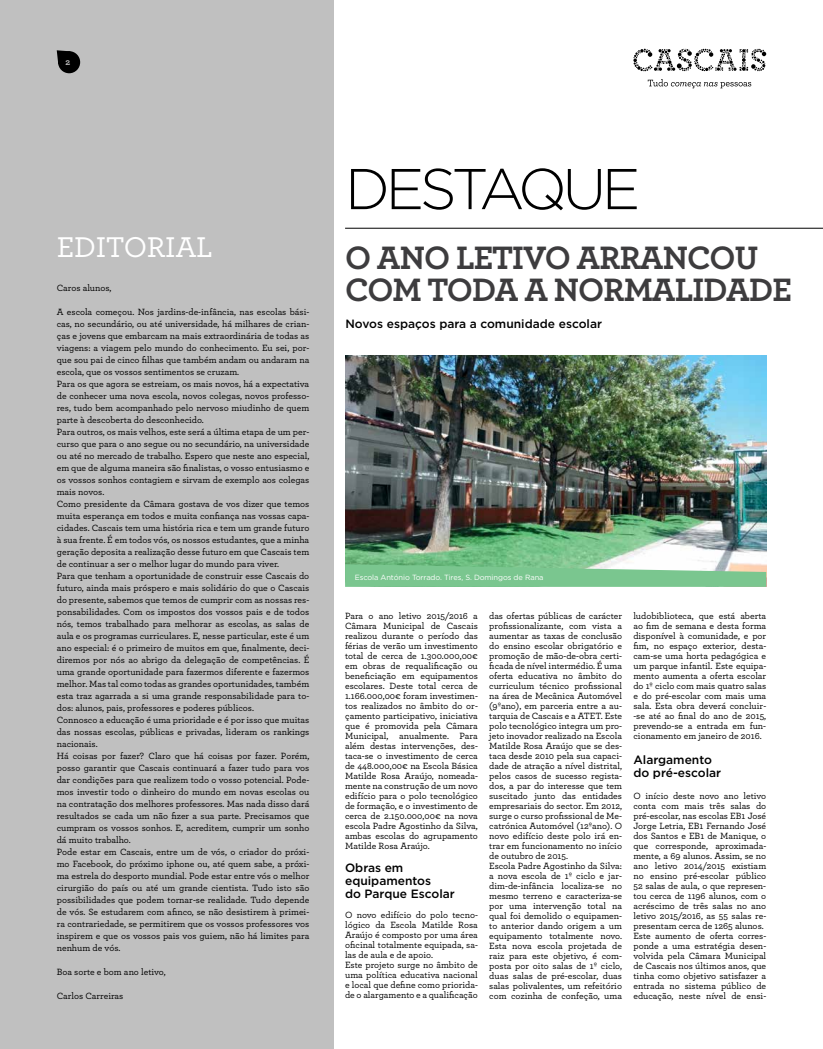
<style>
.page{position:relative;width:823px;height:1049px;background:#fff}
.page>*{position:absolute;margin:0;border:0;box-sizing:border-box;transform-origin:0 0}
.t1{font:300 57.4px "Gotham";letter-spacing:-.075em;color:#000}
.t2{font:700 34px/32px "Archer";letter-spacing:-.025em;color:#3d3c3e}
.t3{font:500 30px "Archer";letter-spacing:-.01em;color:#fff}
.t4{font:500 12px/13px "Gotham";color:#000}
.t5{font:500 9.5px/10px "Archer";color:#000}
.t6{font:700 9px "Archer";color:#fff}
.t7{font:7.5px "Gotham";letter-spacing:-.01em;color:#fff}
</style>
<div class="page">
<svg style="left:647px;top:79px;width:103px;height:9px"></svg>
<svg style="left:633px;top:49px;width:132px;height:22px"></svg>
<div style="left:0;top:0;width:333px;height:1049px;background:#c0c0c0"></div>
<hr style="left:345px;top:228px;width:477px;height:1px;background:#000">
<img style="left:345px;top:355px;width:420px;height:209px">
<svg style="left:345px;top:564px;width:420px;height:23px;background:#88ca98"></svg>
<p class="t6" style="left:66px;top:55px;width:6px">2</p>
<h1 class="t1" style="left:345px;top:153px;width:296px">DESTAQUE</h1>
<h3 class="t3" style="left:57px;top:225px;width:157px">EDITORIAL</h3>
<h2 class="t2" style="left:345px;top:239px;width:448px">O ANO LETIVO ARRANCOU<br>COM TODA A NORMALIDADE</h2>
<p class="t5" style="left:57px;top:282px;width:56px">Caros alunos,</p>
<p class="t5" style="left:57px;top:305px;width:254px;line-height:12px">A escola começou. Nos jardins-de-infância, nas escolas bási&shy;cas, no secundário, ou até universidade, há milhares de crian&shy;ças e jovens que embarcam na mais extraordinária de todas as viagens: a viagem pelo mundo do conhecimento. Eu sei, por&shy;que sou pai de cinco filhas que também andam ou andaram na escola, que os vossos sentimentos se cruzam.<br>Para os que agora se estreiam, os mais novos, há a expectativa de conhecer uma nova escola, novos colegas, novos professo&shy;res, tudo bem acompanhado pelo nervoso miudinho de quem parte à descoberta do desconhecido.<br>Para outros, os mais velhos, este será a última etapa de um per&shy;curso que para o ano segue ou no secundário, na universidade ou até no mercado de trabalho. Espero que neste ano especial, em que de alguma maneira são finalistas, o vosso entusiasmo e os vossos sonhos contagiem e sirvam de exemplo aos colegas mais novos.<br>Como presidente da Câmara gostava de vos dizer que temos muita esperança em todos e muita confiança nas vossas capa&shy;cidades. Cascais tem uma história rica e tem um grande futuro à sua frente. É em todos vós, os nossos estudantes, que a minha geração deposita a realização desse futuro em que Cascais tem de continuar a ser o melhor lugar do mundo para viver.<br>Para que tenham a oportunidade de construir esse Cascais do futuro, ainda mais próspero e mais solidário do que o Cascais do presente, sabemos que temos de cumprir com as nossas res&shy;ponsabilidades. Com os impostos dos vossos pais e de todos nós, temos trabalhado para melhorar as escolas, as salas de aula e os programas curriculares. E, nesse particular, este é um ano especial: é o primeiro de muitos em que, finalmente, deci&shy;diremos por nós ao abrigo da delegação de competências. É uma grande oportunidade para fazermos diferente e fazermos melhor. Mas tal como todas as grandes oportunidades, também esta traz agarrada a si uma grande responsabilidade para to&shy;dos: alunos, pais, professores e poderes públicos.<br>Connosco a educação é uma prioridade e é por isso que muitas das nossas escolas, públicas e privadas, lideram os rankings nacionais.<br>Há coisas por fazer? Claro que há coisas por fazer. Porém, posso garantir que Cascais continuará a fazer tudo para vos dar condições para que realizem todo o vosso potencial. Pode&shy;mos investir todo o dinheiro do mundo em novas escolas ou na contratação dos melhores professores. Mas nada disso dará resultados se cada um não fizer a sua parte. Precisamos que cumpram os vossos sonhos. E, acreditem, cumprir um sonho dá muito trabalho.<br>Pode estar em Cascais, entre um de vós, o criador do próxi&shy;mo Facebook, do próximo iphone ou, até quem sabe, a próxi&shy;ma estrela do desporto mundial. Pode estar entre vós o melhor cirurgião do país ou até um grande cientista. Tudo isto são possibilidades que podem tornar-se realidade. Tudo depende de vós. Se estudarem com afinco, se não desistirem à primei&shy;ra contrariedade, se permitirem que os vossos professores vos inspirem e que os vossos pais vos guiem, não há limites para nenhum de vós.</p>
<p class="t5" style="left:57px;top:966px;width:110px">Boa sorte e bom ano letivo,</p>
<p class="t5" style="left:57px;top:990px;width:68px">Carlos Carreiras</p>
<p class="t4" style="left:345px;top:317px;width:258px">Novos espaços para a comunidade escolar</p>
<p class="t7" style="left:354px;top:573px;width:190px">Escola António Torrado. Tires, S. Domingos de Rana</p>
<p class="t5" style="left:345px;top:610px;width:134px;text-align:justify">Para o ano letivo 2015/2016 a Câmara Municipal de Cascais realizou durante o período das férias de verão um investimento total de cerca de 1.300.000,00€ em obras de requalificação ou beneficiação em equipamentos escolares. Deste total cerca de 1.166.000,00€ foram investimen&shy;tos realizados no âmbito do or&shy;çamento participativo, iniciativa que é promovida pela Câmara Municipal, anualmente. Para além destas intervenções, des&shy;taca-se o investimento de cerca de 448.000,00€ na Escola Básica Matilde Rosa Araújo, nomeada&shy;mente na construção de um novo edifício para o polo tecnológico de formação, e o investimento de cerca de 2.150.000,00€ na nova escola Padre Agostinho da Silva, ambas escolas do agrupamento Matilde Rosa Araújo.</p>
<p class="t4" style="left:345px;top:861px;width:111px">Obras em equipamentos<br>do Parque Escolar</p>
<p class="t5" style="left:345px;top:909px;width:134px">O novo edifício do polo tecno&shy;lógico da Escola Matilde Rosa<br>Araújo é composto por uma área oficinal totalmente equipada, sa&shy;las de aula e de apoio.<br>Este projeto surge no âmbito de uma política educativa nacional e local que define como priorida&shy;de o alargamento e a qualificação</p>
<p class="t5" style="left:489px;top:610px;width:134px">das ofertas públicas de carácter profissionalizante, com vista a aumentar as taxas de conclusão do ensino escolar obrigatório e promoção de mão-de-obra certi&shy;ficada de nível intermédio. É uma oferta educativa no âmbito do curriculum técnico profissional na área de Mecânica Automóvel (9ºano), em parceria entre a au&shy;tarquia de Cascais e a ATET. Este polo tecnológico integra um pro&shy;jeto inovador realizado na Escola<br>Matilde Rosa Araújo que se des&shy;taca desde 2010 pela sua capaci&shy;dade de atração a nível distrital, pelos casos de sucesso regista&shy;dos, a par do interesse que tem suscitado junto das entidades empresariais do sector. Em 2012, surge o curso profissional de Me&shy;catrónica Automóvel (12ºano). O novo edifício deste polo irá en&shy;trar em funcionamento no início de outubro de 2015.<br>Escola Padre Agostinho da Silva: a nova escola de 1º ciclo e jar&shy;dim-de-infância localiza-se no mesmo terreno e caracteriza-se por uma intervenção total na qual foi demolido o equipamen&shy;to anterior dando origem a um equipamento totalmente novo.<br>Esta nova escola projetada de raiz para este objetivo, é com&shy;posta por oito salas de 1º ciclo, duas salas de pré-escolar, duas salas polivalentes, um refeitório com cozinha de confeção, uma</p>
<p class="t5" style="left:633px;top:610px;width:134px;text-align:justify">ludobiblioteca, que está aberta ao fim de semana e desta forma disponível à comunidade, e por fim, no espaço exterior, desta&shy;cam-se uma horta pedagógica e um parque infantil. Este equipa&shy;mento aumenta a oferta escolar do 1º ciclo com mais quatro salas e do pré-escolar com mais uma sala. Esta obra deverá concluir--se até ao final do ano de 2015, prevendo-se a entrada em fun&shy;cionamento em janeiro de 2016.</p>
<p class="t4" style="left:633px;top:753px;width:89px">Alargamento do pré-escolar</p>
<p class="t5" style="left:633px;top:790px;width:134px">O início deste novo ano letivo conta com mais três salas do pré-escolar, nas escolas EB1 José<br>Jorge Letria, EB1 Fernando José dos Santos e EB1 de Manique, o que corresponde, aproximada&shy;mente, a 69 alunos. Assim, se no ano letivo 2014/2015 existiam no ensino pré-escolar público<br>52 salas de aula, o que represen&shy;tou cerca de 1196 alunos, com o acréscimo de três salas no ano letivo 2015/2016, as 55 salas re&shy;presentam cerca de 1265 alunos.<br>Este aumento de oferta corres&shy;ponde a uma estratégia desen&shy;volvida pela Câmara Municipal de Cascais nos últimos anos, que tinha como objetivo satisfazer a entrada no sistema público de educação, neste nível de ensi-</p>
</div>
